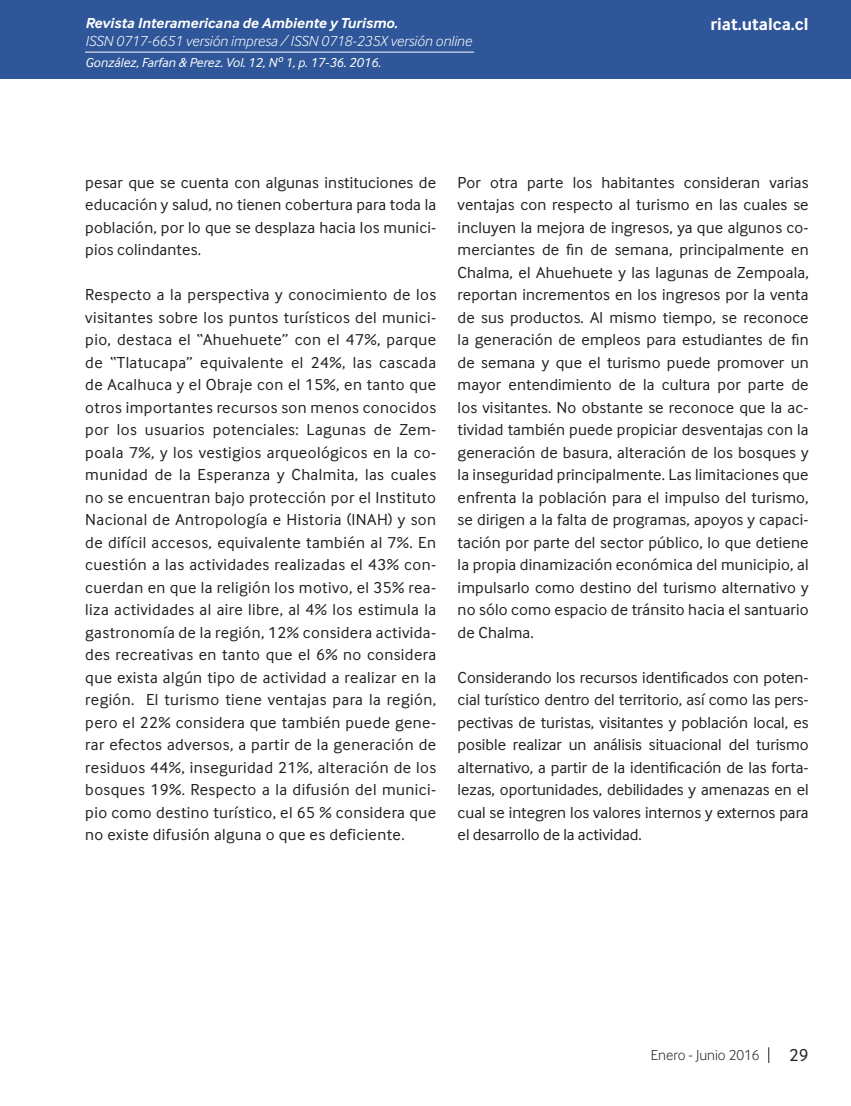
<style>
.page{position:relative;width:851px;height:1106px;background:#fff}
.page>*{position:absolute;margin:0;border:0;box-sizing:border-box;transform-origin:0 0}
.t1{font:700 18px "Inter Face";color:#fff}
.t2{font:18px "Inter Face";color:#231f20}
.Cuerpo_de_Texto{font:16.5px/22.5px "Inter Face";letter-spacing:.01em;color:#231f20;text-align:justify}
.t3{font:italic 300 15px "Inter Face";color:#fff}
.t4{font:italic 700 15px "Inter Face";color:#fff}
.t5{font:300 15px "Inter Face";color:#231f20}
.t6{font:italic 13.5px "Inter Face";color:#fff}
</style>
<div class="page">
<div style="left:0;top:0;width:850px;height:79px;background:#2f5699"></div>
<hr style="left:85px;top:52px;width:389px;height:1px;background:#fff">
<svg style="left:768px;top:1047px;width:1px;height:16px"></svg>
<p class="t4" style="left:85px;top:15px;width:314px">Revista Interamericana de Ambiente y Turismo.</p>
<p class="t3" style="left:85px;top:33px;width:388px">ISSN 0717-6651 versión impresa / ISSN 0718-235X versión online</p>
<p class="t6" style="left:85px;top:55px;width:297px">González, Farfan &amp; Perez. Vol. 12, Nº 1, p. 17-36. 2016.</p>
<p class="t1" style="left:710px;top:14px;width:99px">riat.utalca.cl</p>
<p class="Cuerpo_de_Texto" style="left:85px;top:171px;width:352px">pesar que se cuenta con algunas instituciones de educación y salud, no tienen cobertura para toda la población, por lo que se desplaza hacia los munici&shy;pios colindantes.</p>
<p class="Cuerpo_de_Texto" style="left:85px;top:283px;width:352px">Respecto a la perspectiva y conocimiento de los visitantes sobre los puntos turísticos del munici&shy;pio, destaca el “Ahuehuete” con el 47%, parque de “Tlatucapa” equivalente el 24%, las cascada de Acalhuca y el Obraje con el 15%, en tanto que otros importantes recursos son menos conocidos por los usuarios potenciales: Lagunas de Zem&shy;poala 7%, y los vestigios arqueológicos en la co&shy;munidad de la Esperanza y Chalmita, las cuales no se encuentran bajo protección por el Instituto Nacional de Antropología e Historia (INAH) y son de difícil accesos, equivalente también al 7%. En cuestión a las actividades realizadas el 43% con&shy;cuerdan en que la religión los motivo, el 35% rea&shy;liza actividades al aire libre, al 4% los estimula la gastronomía de la región, 12% considera activida&shy;des recreativas en tanto que el 6% no considera que exista algún tipo de actividad a realizar en la región. El turismo tiene ventajas para la región, pero el 22% considera que también puede gene&shy;rar efectos adversos, a partir de la generación de residuos 44%, inseguridad 21%, alteración de los bosques 19%. Respecto a la difusión del munici&shy;pio como destino turístico, el 65 % considera que no existe difusión alguna o que es deficiente.</p>
<p class="Cuerpo_de_Texto" style="left:457px;top:171px;width:352px">Por otra parte los habitantes consideran varias ventajas con respecto al turismo en las cuales se incluyen la mejora de ingresos, ya que algunos co&shy;merciantes de fin de semana, principalmente en Chalma, el Ahuehuete y las lagunas de Zempoala, reportan incrementos en los ingresos por la venta de sus productos. Al mismo tiempo, se reconoce la generación de empleos para estudiantes de fin de semana y que el turismo puede promover un mayor entendimiento de la cultura por parte de los visitantes. No obstante se reconoce que la ac&shy;tividad también puede propiciar desventajas con la generación de basura, alteración de los bosques y la inseguridad principalmente. Las limitaciones que enfrenta la población para el impulso del turismo, se dirigen a la falta de programas, apoyos y capaci&shy;tación por parte del sector público, lo que detiene la propia dinamización económica del municipio, al impulsarlo como destino del turismo alternativo y no sólo como espacio de tránsito hacia el santuario de Chalma.</p>
<p class="Cuerpo_de_Texto" style="left:457px;top:666px;width:352px">Considerando los recursos identificados con poten&shy;cial turístico dentro del territorio, así como las pers&shy;pectivas de turistas, visitantes y población local, es posible realizar un análisis situacional del turismo alternativo, a partir de la identificación de las forta&shy;lezas, oportunidades, debilidades y amenazas en el cual se integren los valores internos y externos para el desarrollo de la actividad.</p>
<p class="t5" style="left:651px;top:1046px;width:110px">Enero - Junio 2016</p>
<p class="t2" style="left:789px;top:1045px;width:21px">29</p>
</div>
